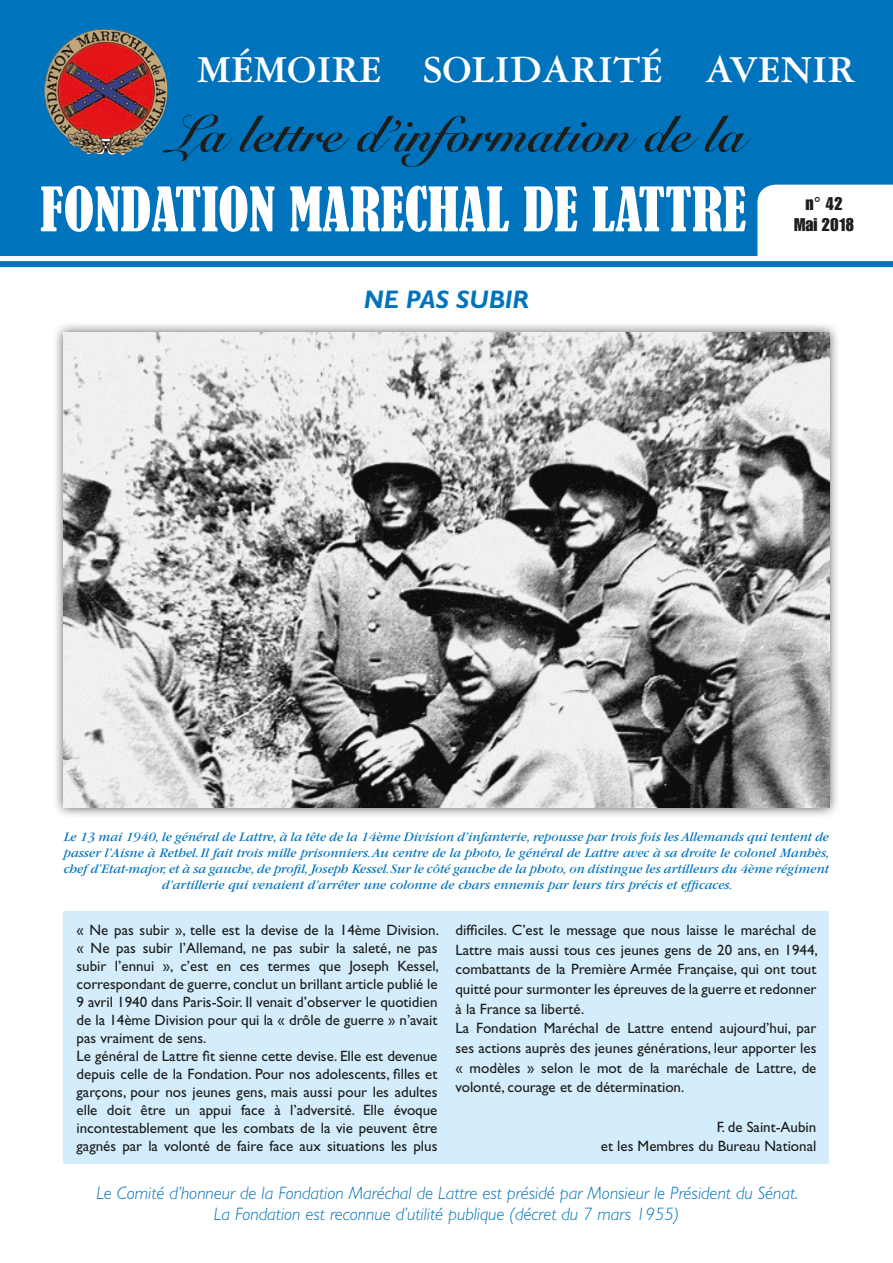
<style>
.page{position:relative;width:893px;height:1263px;background:#fff}
.page>*{position:absolute;margin:0;border:0;box-sizing:border-box;transform-origin:0 0}
.t1{font:condensed 57px "Bernard";color:#fff}
.t2{font:51px "Snell Roundhand LT Std Bd Scr";color:#1d1d1b}
.t3{font:700 40.5px "Garamond Three LT";color:#fff}
.t4{font:italic 700 25.5px "Gill Sans Std";color:#0073bd}
.t5{font:italic 300 18px/21.6px "Gill Sans Std";color:#0073bd;text-align:center}
.t6{font:18px/21.6px "Impact LT Std";color:#1d1d1b;text-align:center}
.t7{font:15px/18px "Gill Sans Std";color:#1d1d1b}
.t8{font:italic 13.5px/16.2px "Garamond";color:#0073bd;text-align:center}
</style>
<div class="page">
<div style="left:0;top:261px;width:893px;height:6px;background:#0073bd"></div>
<div style="left:0;top:0;width:893px;height:256px;background:#0073bd"></div>
<div style="left:757px;top:185px;width:136px;height:71px;background:#fff"></div>
<img style="left:50px;top:29px;width:55px;height:35px">
<div style="left:64px;top:912px;width:765px;height:252px;background:#d4edfc"></div>
<div style="left:52px;top:321px;width:788px;height:498px;background:#1d1d1b;opacity:.75"></div>
<img style="left:64px;top:332px;width:765px;height:476px">
<h3 class="t3" style="left:197px;top:47px;width:659px">MÉMOIRE SOLIDARITÉ AVENIR</h3>
<h2 class="t2" style="left:171px;top:103px;width:576px">La lettre d’information de la</h2>
<h1 class="t1" style="left:40px;top:176px;width:708px">FONDATION MARECHAL DE LATTRE</h1>
<p class="t6" style="left:794px;top:192px;width:62px">n° 42<br>Mai 2018</p>
<h3 class="t4" style="left:364px;top:285px;width:167px">NE PAS SUBIR</h3>
<p class="t8" style="left:64px;top:828px;width:767px">Le 13 mai 1940, le général de Lattre, à la tête de la 14ème Division d’infanterie, repousse par trois fois les Allemands qui tentent de passer l’Aisne à Rethel. Il fait trois mille prisonniers. Au centre de la photo, le général de Lattre avec à sa droite le colonel Manhès, chef d’Etat-major, et à sa gauche, de profil, Joseph Kessel. Sur le côté gauche de la photo, on distingue les artilleurs du 4ème régiment d’artillerie qui venaient d’arrêter une colonne de chars ennemis par leurs tirs précis et efficaces.</p>
<p class="t7" style="left:77px;top:921px;width:364px">« Ne pas subir », telle est la devise de la 14ème Division. « Ne pas subir l’Allemand, ne pas subir la saleté, ne pas subir l’ennui », c’est en ces termes que Joseph Kessel, correspondant de guerre, conclut un brillant article publié le 9 avril 1940 dans Paris-Soir. Il venait d’observer le quotidien de la 14ème Division pour qui la « drôle de guerre » n’avait pas vraiment de sens.<br>Le général de Lattre fit sienne cette devise. Elle est devenue depuis celle de la Fondation. Pour nos adolescents, filles et garçons, pour nos jeunes gens, mais aussi pour les adultes elle doit être un appui face à l’adversité. Elle évoque incontestablement que les combats de la vie peuvent être gagnés par la volonté de faire face aux situations les plus</p>
<p class="t7" style="left:455px;top:920px;width:364px;line-height:19.6px">difficiles. C’est le message que nous laisse le maréchal de Lattre mais aussi tous ces jeunes gens de 20 ans, en 1944, combattants de la Première Armée Française, qui ont tout quitté pour surmonter les épreuves de la guerre et redonner à la France sa liberté.<br>La Fondation Maréchal de Lattre entend aujourd’hui, par ses actions auprès des jeunes générations, leur apporter les « modèles » selon le mot de la maréchale de Lattre, de volonté, courage et de détermination.</p>
<p class="t7" style="left:601px;top:1117px;width:217px;line-height:19.6px;text-align:right">F. de Saint-Aubin<br>et les Membres du Bureau National</p>
<p class="t5" style="left:96px;top:1182px;width:703px">Le Comité d’honneur de la Fondation Maréchal de Lattre est présidé par Monsieur le Président du Sénat.<br>La Fondation est reconnue d’utilité publique (décret du 7 mars 1955)</p>
</div>
